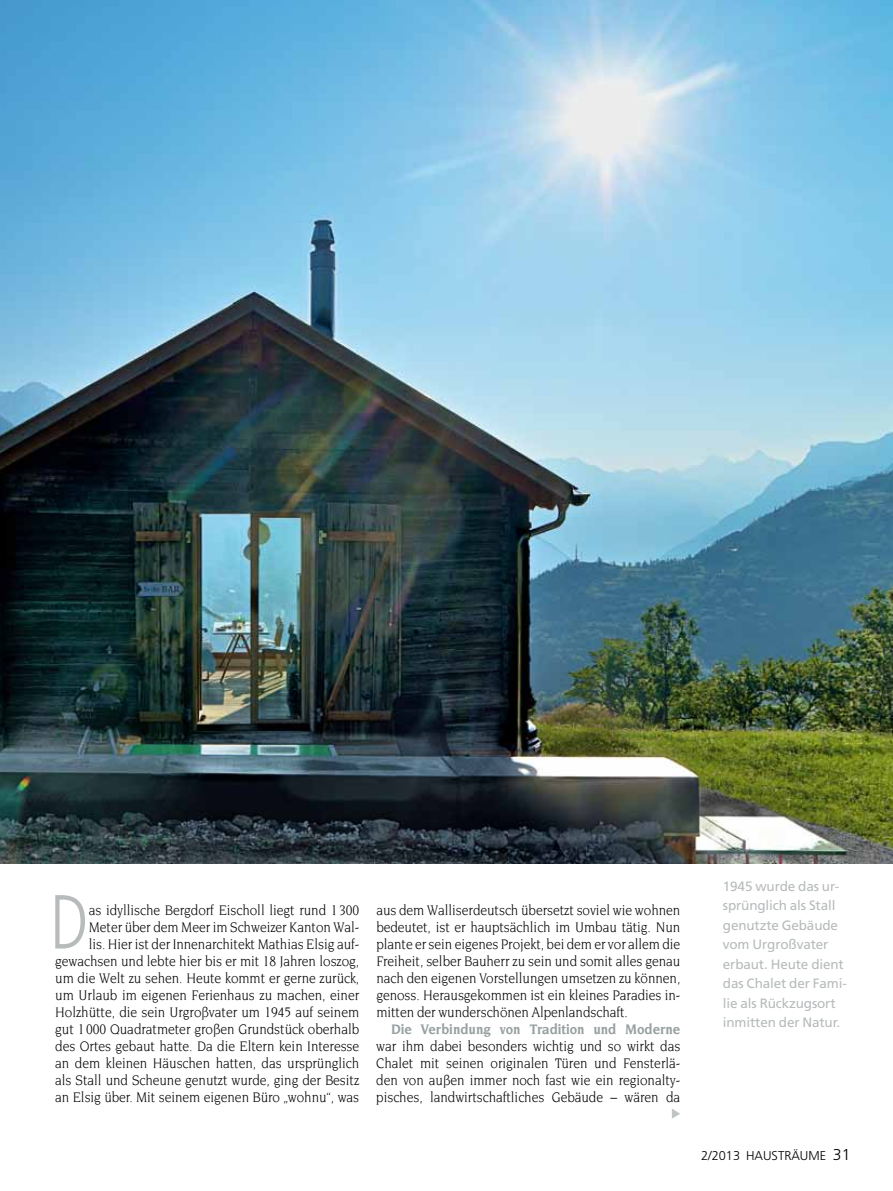
<style>
.page{position:relative;width:893px;height:1191px;background:#fff}
.page>*{position:absolute;margin:0;border:0;box-sizing:border-box;transform-origin:0 0}
.t1{font:300 condensed 76.5px "Frutiger LT Std";color:#b7bbbc;scale:.9 1}
.t2{font:15px/17px "Novarese Std";letter-spacing:-.005em;color:#000;text-align:justify;scale:.9 1}
.t3{font:700 15px "Novarese Std";letter-spacing:-.005em;color:#97a0a1;scale:.9 1}
.t4{font:13.5px/19.5px "Frutiger LT Std";letter-spacing:-.01em;color:#b7bbbc}
.t5{font:300 12.75px "Frutiger LT Std";color:#000}
.s1{font-size:15.75px}
</style>
<div class="page">
<svg style="left:672px;top:1109px;width:8px;height:9px"></svg>
<img style="left:0;top:0;width:893px;height:863px">
<h1 class="t1" style="left:50px;top:890px;width:44px">D</h1>
<p class="t2" style="left:55px;top:901px;width:339px;text-align:right">as idyllische Bergdorf Eischoll liegt rund 1 300<br>Meter über dem Meer im Schweizer Kanton Wal-<br>lis. Hier ist der Innenarchitekt Mathias Elsig auf&shy;gewachsen und lebte hier bis er mit 18 Jahren loszog, um die Welt zu sehen. Heute kommt er gerne zurück, um Urlaub im eigenen Ferienhaus zu machen, einer Holzhütte, die sein Urgroßvater um 1945 auf seinem gut 1 000 Quadratmeter großen Grundstück oberhalb des Ortes gebaut hatte. Da die Eltern kein Interesse an dem kleinen Häuschen hatten, das ursprünglich als Stall und Scheune genutzt wurde, ging der Besitz an Elsig über. Mit seinem eigenen Büro „wohnu“, was</p>
<p class="t2" style="left:376px;top:901px;width:339px">aus dem Walliserdeutsch übersetzt soviel wie wohnen bedeutet, ist er hauptsächlich im Umbau tätig. Nun plante er sein eigenes Projekt, bei dem er vor allem die Freiheit, selber Bauherr zu sein und somit alles genau nach den eigenen Vorstellungen umsetzen zu können, genoss. Herausgekommen ist ein kleines Paradies in&shy;mitten der wunderschönen Alpenlandschaft.</p>
<p class="t3" style="left:391px;top:1022px;width:323px">Die Verbindung von Tradition und Moderne</p>
<p class="t2" style="left:376px;top:1037px;width:339px">war ihm dabei besonders wichtig und so wirkt das Chalet mit seinen originalen Türen und Fensterlä&shy;den von außen immer noch fast wie ein regionalty&shy;pisches, landwirtschaftliches Gebäude – wären da</p>
<p class="t4" style="left:723px;top:877px;width:126px">1945 wurde das ur&shy;sprünglich als Stall genutzte Gebäude vom Urgroßvater erbaut. Heute dient das Chalet der Fami&shy;lie als Rückzugsort inmitten der Natur.</p>
<p class="t5" style="left:701px;top:1149px;width:151px">2/2013 HAUSTRÄUME <span class="s1">31</span></p>
</div>
